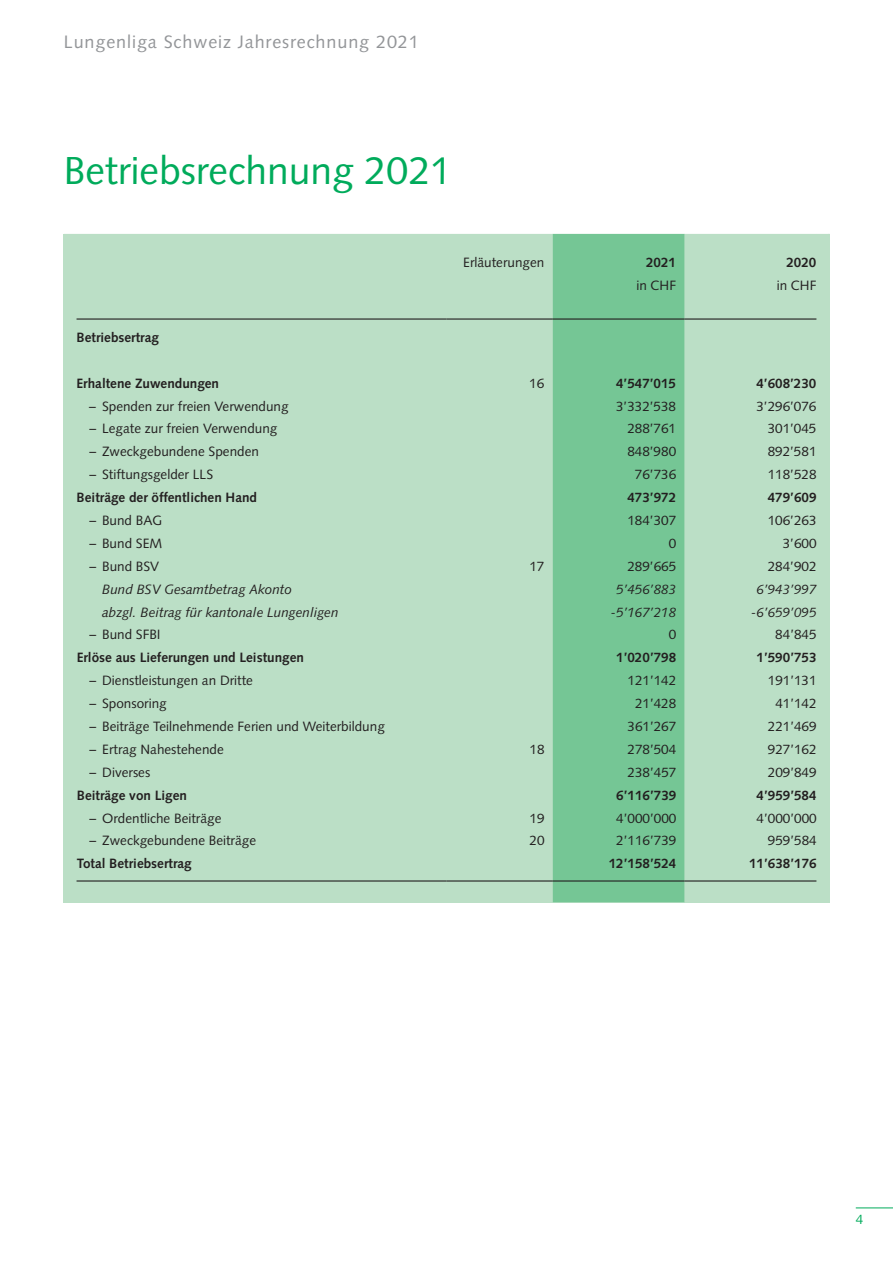
<style>
.page{position:relative;width:893px;height:1263px;background:#fff}
.page>*{position:absolute;margin:0;border:0;box-sizing:border-box;transform-origin:0 0}
.t1{font:39px "Syntax LT Std";color:#00ab5b}
.t2{font:18px "Syntax LT Std";letter-spacing:.05em;color:#939598}
.t3{font:13.5px "Syntax LT Std";color:#231f20}
.t4{font:700 13.5px "Syntax LT Std";color:#231f20}
.t5{font:italic 13.5px "Syntax LT Std";color:#231f20}
.t6{font:13.5px "Syntax LT Std";color:#00ab5b}
</style>
<div class="page">
<hr style="left:856px;top:1207px;width:37px;height:1px;background:#00ab5b">
<div style="left:64px;top:234px;width:764px;height:668px;background:#bbdfc6"></div>
<div style="left:553px;top:234px;width:132px;height:668px;background:#75c695"></div>
<div style="left:685px;top:234px;width:131px;height:668px;background:#bbdfc6"></div>
<hr style="left:828px;top:234px;width:2px;height:39px;background:#bbdfc6">
<hr style="left:828px;top:273px;width:2px;height:23px;background:#bbdfc6">
<hr style="left:828px;top:296px;width:2px;height:23px;background:#bbdfc6">
<hr style="left:828px;top:319px;width:2px;height:29px;background:#bbdfc6">
<hr style="left:828px;top:348px;width:2px;height:23px;background:#bbdfc6">
<hr style="left:828px;top:371px;width:2px;height:23px;background:#bbdfc6">
<hr style="left:828px;top:394px;width:2px;height:23px;background:#bbdfc6">
<hr style="left:828px;top:417px;width:2px;height:23px;background:#bbdfc6">
<hr style="left:828px;top:440px;width:2px;height:23px;background:#bbdfc6">
<hr style="left:828px;top:463px;width:2px;height:23px;background:#bbdfc6">
<hr style="left:828px;top:486px;width:2px;height:22px;background:#bbdfc6">
<hr style="left:828px;top:508px;width:2px;height:23px;background:#bbdfc6">
<hr style="left:828px;top:531px;width:2px;height:23px;background:#bbdfc6">
<hr style="left:828px;top:554px;width:2px;height:23px;background:#bbdfc6">
<hr style="left:828px;top:577px;width:2px;height:23px;background:#bbdfc6">
<hr style="left:828px;top:600px;width:2px;height:23px;background:#bbdfc6">
<hr style="left:828px;top:623px;width:2px;height:23px;background:#bbdfc6">
<hr style="left:828px;top:646px;width:2px;height:23px;background:#bbdfc6">
<hr style="left:828px;top:669px;width:2px;height:22px;background:#bbdfc6">
<hr style="left:828px;top:691px;width:2px;height:23px;background:#bbdfc6">
<hr style="left:828px;top:714px;width:2px;height:23px;background:#bbdfc6">
<hr style="left:828px;top:737px;width:2px;height:23px;background:#bbdfc6">
<hr style="left:828px;top:760px;width:2px;height:23px;background:#bbdfc6">
<hr style="left:828px;top:783px;width:2px;height:23px;background:#bbdfc6">
<hr style="left:828px;top:806px;width:2px;height:23px;background:#bbdfc6">
<hr style="left:828px;top:829px;width:2px;height:23px;background:#bbdfc6">
<hr style="left:828px;top:852px;width:2px;height:29px;background:#bbdfc6">
<hr style="left:828px;top:881px;width:2px;height:21px;background:#bbdfc6">
<hr style="left:77px;top:318px;width:369px;height:2px;background:#231f20">
<hr style="left:446px;top:318px;width:107px;height:2px;background:#231f20">
<hr style="left:553px;top:318px;width:132px;height:2px;background:#231f20">
<hr style="left:685px;top:318px;width:131px;height:2px;background:#231f20">
<hr style="left:77px;top:880px;width:369px;height:1px;background:#231f20">
<hr style="left:446px;top:880px;width:107px;height:1px;background:#231f20">
<hr style="left:553px;top:880px;width:132px;height:1px;background:#231f20">
<hr style="left:685px;top:880px;width:131px;height:1px;background:#231f20">
<h2 class="t2" style="left:64px;top:31px;width:357px">Lungenliga Schweiz Jahresrechnung 2021</h2>
<h1 class="t1" style="left:64px;top:147px;width:389px">Betriebsrechnung 2021</h1>
<p class="t3" style="left:463px;top:254px;width:83px">Erläuterungen</p>
<p class="t4" style="left:646px;top:254px;width:32px">2021</p>
<p class="t4" style="left:786px;top:254px;width:32px">2020</p>
<p class="t3" style="left:636px;top:277px;width:41px">in CHF</p>
<p class="t3" style="left:777px;top:277px;width:41px">in CHF</p>
<p class="t4" style="left:77px;top:329px;width:84px">Betriebsertrag</p>
<p class="t4" style="left:77px;top:375px;width:144px">Erhaltene Zuwendungen</p>
<p class="t3" style="left:529px;top:375px;width:17px">16</p>
<p class="t4" style="left:616px;top:375px;width:62px">4’547’015</p>
<p class="t4" style="left:756px;top:375px;width:62px">4’608’230</p>
<p class="t3" style="left:89px;top:398px;width:201px">– Spenden zur freien Verwendung</p>
<p class="t3" style="left:616px;top:398px;width:62px">3’332’538</p>
<p class="t3" style="left:756px;top:398px;width:62px">3’296’076</p>
<p class="t3" style="left:89px;top:421px;width:190px">– Legate zur freien Verwendung</p>
<p class="t3" style="left:627px;top:421px;width:50px">288’761</p>
<p class="t3" style="left:768px;top:421px;width:50px">301’045</p>
<p class="t3" style="left:89px;top:444px;width:171px">– Zweckgebundene Spenden</p>
<p class="t3" style="left:627px;top:444px;width:50px">848’980</p>
<p class="t3" style="left:768px;top:444px;width:50px">892’581</p>
<p class="t3" style="left:89px;top:467px;width:125px">– Stiftungsgelder LLS</p>
<p class="t3" style="left:635px;top:467px;width:43px">76’736</p>
<p class="t3" style="left:768px;top:467px;width:50px">118’528</p>
<p class="t4" style="left:77px;top:490px;width:182px">Beiträge der öffentlichen Hand</p>
<p class="t4" style="left:627px;top:490px;width:50px">473’972</p>
<p class="t4" style="left:768px;top:490px;width:50px">479’609</p>
<p class="t3" style="left:89px;top:512px;width:74px">– Bund BAG</p>
<p class="t3" style="left:627px;top:512px;width:50px">184’307</p>
<p class="t3" style="left:768px;top:512px;width:50px">106’263</p>
<p class="t3" style="left:89px;top:535px;width:74px">– Bund SEM</p>
<p class="t3" style="left:669px;top:535px;width:9px">0</p>
<p class="t3" style="left:783px;top:535px;width:35px">3’600</p>
<p class="t3" style="left:89px;top:558px;width:71px">– Bund BSV</p>
<p class="t3" style="left:529px;top:558px;width:17px">17</p>
<p class="t3" style="left:627px;top:558px;width:50px">289’665</p>
<p class="t3" style="left:768px;top:558px;width:50px">284’902</p>
<p class="t5" style="left:102px;top:581px;width:191px">Bund BSV Gesamtbetrag Akonto</p>
<p class="t5" style="left:616px;top:581px;width:62px">5’456’883</p>
<p class="t5" style="left:756px;top:581px;width:62px">6’943’997</p>
<p class="t5" style="left:102px;top:604px;width:238px">abzgl. Beitrag für kantonale Lungenligen</p>
<p class="t5" style="left:611px;top:604px;width:67px">-5’167’218</p>
<p class="t5" style="left:751px;top:604px;width:67px">-6’659’095</p>
<p class="t3" style="left:89px;top:627px;width:73px">– Bund SFBI</p>
<p class="t3" style="left:669px;top:627px;width:9px">0</p>
<p class="t3" style="left:775px;top:627px;width:43px">84’845</p>
<p class="t4" style="left:77px;top:650px;width:229px">Erlöse aus Lieferungen und Leistungen</p>
<p class="t4" style="left:616px;top:650px;width:62px">1’020’798</p>
<p class="t4" style="left:756px;top:650px;width:62px">1’590’753</p>
<p class="t3" style="left:89px;top:672px;width:165px">– Dienstleistungen an Dritte</p>
<p class="t3" style="left:627px;top:672px;width:50px">121’142</p>
<p class="t3" style="left:768px;top:672px;width:50px">191’131</p>
<p class="t3" style="left:89px;top:695px;width:79px">– Sponsoring</p>
<p class="t3" style="left:635px;top:695px;width:43px">21’428</p>
<p class="t3" style="left:775px;top:695px;width:43px">41’142</p>
<p class="t3" style="left:89px;top:718px;width:297px">– Beiträge Teilnehmende Ferien und Weiterbildung</p>
<p class="t3" style="left:627px;top:718px;width:50px">361’267</p>
<p class="t3" style="left:768px;top:718px;width:50px">221’469</p>
<p class="t3" style="left:89px;top:741px;width:136px">– Ertrag Nahestehende</p>
<p class="t3" style="left:529px;top:741px;width:17px">18</p>
<p class="t3" style="left:627px;top:741px;width:50px">278’504</p>
<p class="t3" style="left:768px;top:741px;width:50px">927’162</p>
<p class="t3" style="left:90px;top:764px;width:62px">– Diverses</p>
<p class="t3" style="left:627px;top:764px;width:50px">238’457</p>
<p class="t3" style="left:768px;top:764px;width:50px">209’849</p>
<p class="t4" style="left:77px;top:787px;width:112px">Beiträge von Ligen</p>
<p class="t4" style="left:616px;top:787px;width:62px">6’116’739</p>
<p class="t4" style="left:757px;top:787px;width:62px">4’959’584</p>
<p class="t3" style="left:90px;top:810px;width:133px">– Ordentliche Beiträge</p>
<p class="t3" style="left:529px;top:810px;width:17px">19</p>
<p class="t3" style="left:616px;top:810px;width:62px">4’000’000</p>
<p class="t3" style="left:757px;top:810px;width:62px">4’000’000</p>
<p class="t3" style="left:90px;top:833px;width:168px">– Zweckgebundene Beiträge</p>
<p class="t3" style="left:529px;top:833px;width:17px">20</p>
<p class="t3" style="left:616px;top:833px;width:62px">2’116’739</p>
<p class="t3" style="left:768px;top:833px;width:50px">959’584</p>
<p class="t4" style="left:77px;top:856px;width:116px">Total Betriebsertrag</p>
<p class="t4" style="left:609px;top:856px;width:69px">12’158’524</p>
<p class="t4" style="left:749px;top:856px;width:69px">11’638’176</p>
<p class="t6" style="left:856px;top:1211px;width:9px">4</p>
</div>
